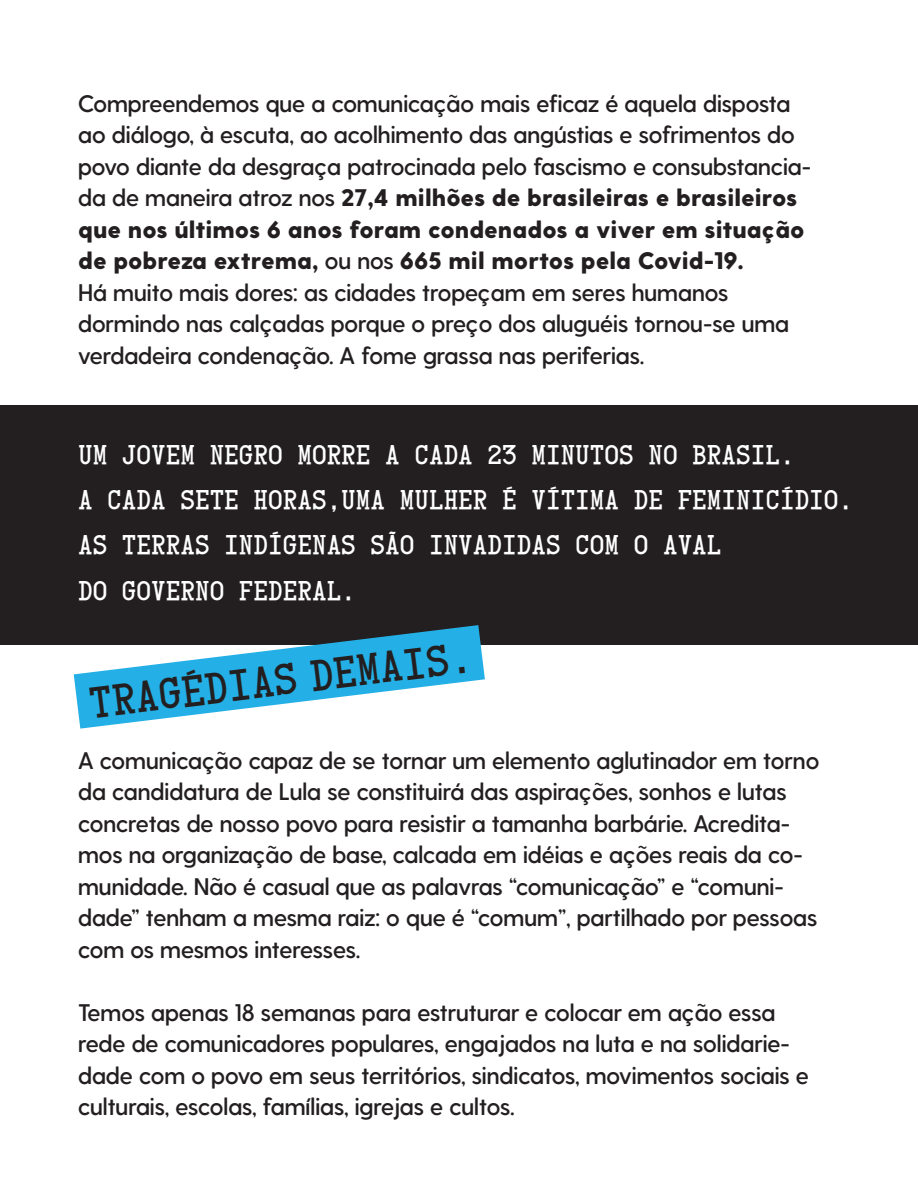
<style>
.page{position:relative;width:918px;height:1188px;background:#fff}
.page>*{position:absolute;margin:0;border:0;box-sizing:border-box;transform-origin:0 0}
.t1{font:35.85px "Card Characters";color:#231f20}
.t2{font:600 24px/31.5px "Greycliff CF";color:#231f20}
.t3{font:22.5px/45.3px "Card Characters";color:#fff}
.s1{font-weight:800}
</style>
<div class="page">
<div style="left:0;top:405px;width:918px;height:240px;background:#231f20"></div>
<svg style="left:74px;top:625px;width:411px;height:104px"></svg>
<p class="t2" style="left:78px;top:88px;width:735px">Compreendemos que a comunicação mais eficaz é aquela disposta ao diálogo, à escuta, ao acolhimento das angústias e sofrimentos do povo diante da desgraça patrocinada pelo fascismo e consubstancia&shy;da de maneira atroz nos <span class="s1">27,4 milhões de brasileiras e brasileiros que nos últimos 6 anos foram condenados a viver em situação de pobreza extrema,</span> ou nos <span class="s1">665 mil mortos pela Covid-19.<br></span>Há muito mais dores: as cidades tropeçam em seres humanos dormindo nas calçadas porque o preço dos aluguéis tornou-se uma verdadeira condenação. A fome grassa nas periferias.</p>
<p class="t3" style="left:78px;top:431px;width:777px">UM JOVEM NEGRO MORRE A CADA 23 MINUTOS NO BRASIL.<br>A CADA SETE HORAS,UMA MULHER É VÍTIMA DE FEMINICÍDIO.<br>AS TERRAS INDÍGENAS SÃO INVADIDAS COM O AVAL<br>DO GOVERNO FEDERAL.</p>
<h1 class="t1" style="left:86px;top:681px;width:387px;rotate:-7deg">TRAGÉDIAS DEMAIS.</h1>
<p class="t2" style="left:78px;top:745px;width:743px">A comunicação capaz de se tornar um elemento aglutinador em torno da candidatura de Lula se constituirá das aspirações, sonhos e lutas concretas de nosso povo para resistir a tamanha barbárie. Acredita&shy;mos na organização de base, calcada em idéias e ações reais da co&shy;munidade. Não é casual que as palavras “comunicação” e “comuni&shy;dade” tenham a mesma raiz: o que é “comum”, partilhado por pessoas com os mesmos interesses.</p>
<p class="t2" style="left:78px;top:997px;width:732px">Temos apenas 18 semanas para estruturar e colocar em ação essa rede de comunicadores populares, engajados na luta e na solidarie&shy;dade com o povo em seus territórios, sindicatos, movimentos sociais e culturais, escolas, famílias, igrejas e cultos.</p>
</div>
